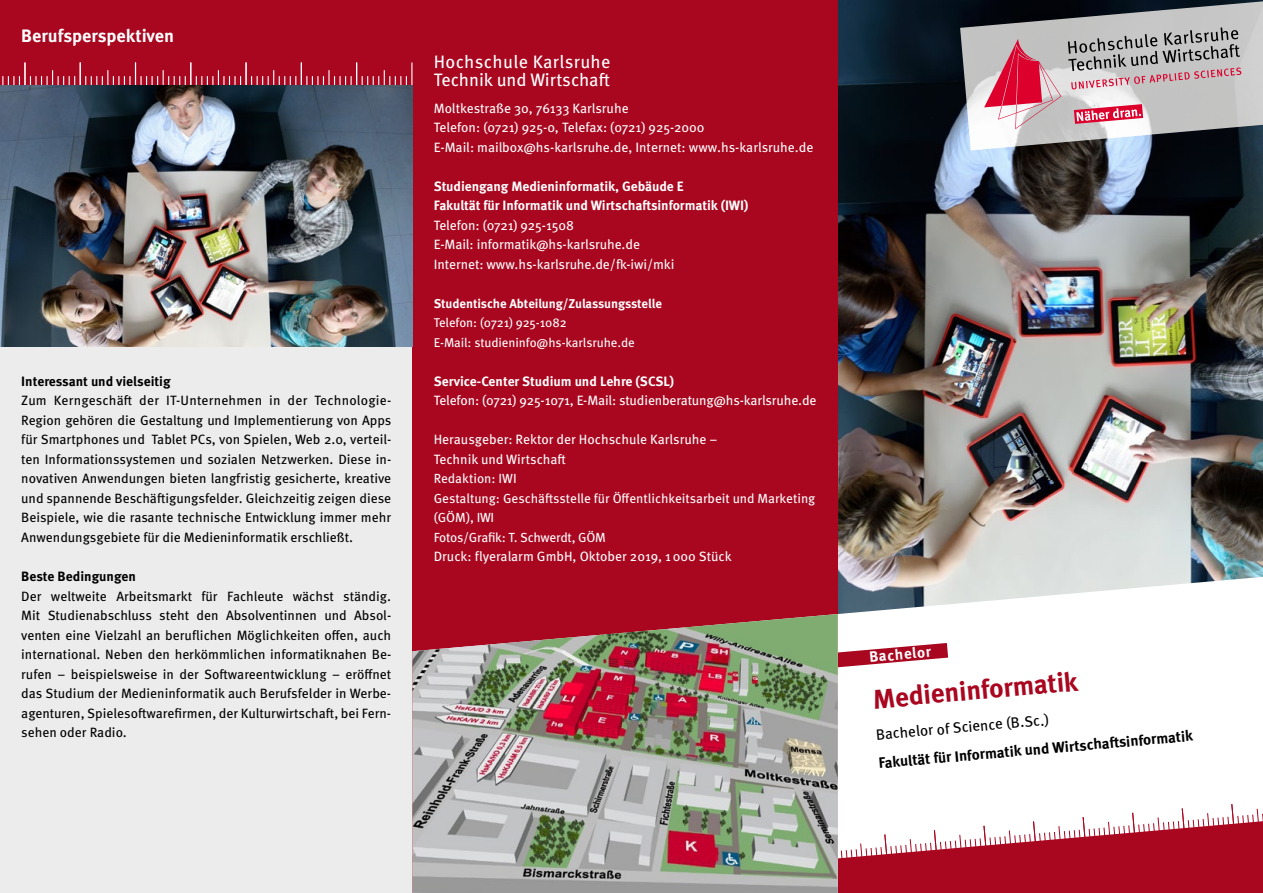
<style>
.page{position:relative;width:1263px;height:893px;background:#fff}
.page>*{position:absolute;margin:0;border:0;box-sizing:border-box;transform-origin:0 0}
.t1{font:700 27px "Meta OT";color:#a9061f}
.t2{font:18px/18px "Meta OT";letter-spacing:.015em;color:#fff}
.t3{font:700 18px "Meta OT";color:#fff}
.t4{font:700 15px "Meta OT";color:#000}
.t5{font:15px "Meta OT";color:#000}
.t6{font:700 15px "Meta OT";color:#fff}
.t7{font:13.5px/19.5px "Meta OT";color:#000}
.t8{font:13.5px/19.5px "Meta OT";letter-spacing:-.005em;color:#fff}
.t9{font:700 13.5px/19.5px "Meta OT";letter-spacing:-.005em;color:#fff}
.t10{font:700 13.5px "Meta OT";color:#000}
.t11{font:13.2px/19.5px "Meta OT";letter-spacing:-.005em;color:#fff}
.t12{font:12.75px/19.5px "Meta OT";letter-spacing:-.005em;color:#fff}
.t13{font:700 12.75px "Meta OT";letter-spacing:-.01em;color:#fff}
</style>
<div class="page">
<img style="left:838px;top:0;width:425px;height:614px">
<div style="left:0;top:0;width:412px;height:893px;background:#ececec"></div>
<svg style="left:838px;top:643px;width:110px;height:24px"></svg>
<div style="left:412px;top:0;width:426px;height:893px;background:#a9061f"></div>
<svg style="left:960px;top:0;width:303px;height:150px;background:#939599"></svg>
<svg style="left:1068px;top:27px;width:173px;height:63px;background:#b1a9aa"></svg>
<svg style="left:984px;top:39px;width:77px;height:90px;background:#d58e9c"></svg>
<svg style="left:1074px;top:104px;width:69px;height:20px"></svg>
<svg style="left:838px;top:804px;width:425px;height:89px"></svg>
<div style="left:0;top:0;width:412px;height:113px;background:#a9061f"></div>
<svg style="left:30px;top:63px;width:211px;height:23px"></svg>
<hr style="left:245px;top:63px;width:2px;height:23px;background:#fff">
<svg style="left:251px;top:63px;width:161px;height:23px"></svg>
<hr style="left:24px;top:63px;width:2px;height:23px;background:#fff">
<svg style="left:0;top:76px;width:20px;height:10px"></svg>
<img style="left:412px;top:614px;width:426px;height:279px">
<img style="left:0;top:86px;width:412px;height:261px">
<h2 class="t3" style="left:21px;top:25px;width:154px">Berufsperspektiven</h2>
<p class="t10" style="left:21px;top:373px;width:151px">Interessant und vielseitig</p>
<p class="t7" style="left:21px;top:391px;width:372px">Zum Kerngeschäft der IT-Unternehmen in der Technologie-Region gehören die Gestaltung und Implementierung von Apps für Smartphones und Tablet PCs, von Spielen, Web 2.0, verteil&shy;ten Informationssystemen und sozialen Netzwerken. Diese in&shy;novativen Anwendungen bieten langfristig gesicherte, kreative und spannende Beschäftigungsfelder. Gleichzeitig zeigen diese Beispiele, wie die rasante technische Entwicklung immer mehr Anwendungsgebiete für die Medieninformatik erschließt.</p>
<p class="t10" style="left:21px;top:568px;width:116px">Beste Bedingungen</p>
<p class="t7" style="left:21px;top:586px;width:372px;text-align:justify">Der weltweite Arbeitsmarkt für Fachleute wächst ständig.<br>Mit Studienabschluss steht den Absolventinnen und Absol&shy;venten eine Vielzahl an beruflichen Möglichkeiten offen, auch international. Neben den herkömmlichen informatiknahen Be&shy;rufen – beispielsweise in der Softwareentwicklung – eröffnet das Studium der Medieninformatik auch Berufsfelder in Werbe&shy;agenturen, Spielesoftwarefirmen, der Kulturwirtschaft, bei Fern&shy;sehen oder Radio.</p>
<h2 class="t2" style="left:434px;top:53px;width:178px">Hochschule Karlsruhe<br>Technik und Wirtschaft</h2>
<p class="t8" style="left:434px;top:98px;width:381px">Moltkestraße 30, 76133 Karlsruhe<br>Telefon: (0721) 925-0, Telefax: (0721) 925-2000<br>E-Mail: mailbox@hs-karlsruhe.de, Internet: www.hs-karlsruhe.de</p>
<p class="t9" style="left:434px;top:177px;width:316px">Studiengang Medieninformatik, Gebäude E<br>Fakultät für Informatik und Wirtschaftsinformatik (IWI)</p>
<p class="t8" style="left:434px;top:216px;width:242px">Telefon: (0721) 925-1508<br>E-Mail: informatik@hs-karlsruhe.de<br>Internet: www.hs-karlsruhe.de/fk-iwi/mki</p>
<p class="t13" style="left:434px;top:296px;width:230px">Studentische Abteilung/Zulassungsstelle</p>
<p class="t12" style="left:434px;top:313px;width:203px">Telefon: (0721) 925-1082<br>E-Mail: studieninfo@hs-karlsruhe.de</p>
<p class="t9" style="left:434px;top:372px;width:242px">Service-Center Studium und Lehre (SCSL)</p>
<p class="t8" style="left:434px;top:391px;width:384px">Telefon: (0721) 925-1071, E-Mail: studienberatung@hs-karlsruhe.de</p>
<p class="t8" style="left:434px;top:430px;width:285px">Herausgeber: Rektor der Hochschule Karlsruhe –<br>Technik und Wirtschaft</p>
<p class="t11" style="left:434px;top:469px;width:383px">Redaktion: IWI<br>Gestaltung: Geschäftsstelle für Öffentlichkeitsarbeit und Marketing (GÖM), IWI<br>Fotos/Grafik: T. Schwerdt, GÖM</p>
<p class="t8" style="left:434px;top:547px;width:300px">Druck: flyeralarm GmbH, Oktober 2019, 1000 Stück</p>
<p class="t6" style="left:868px;top:648px;width:64px;rotate:-5deg">Bachelor</p>
<h1 class="t1" style="left:871px;top:683px;width:207px;rotate:-5deg">Medieninformatik</h1>
<p class="t5" style="left:875px;top:726px;width:175px;rotate:-5deg">Bachelor of Science (B.Sc.)</p>
<p class="t4" style="left:878px;top:754px;width:317px;rotate:-5deg">Fakultät für Informatik und Wirtschaft sinformatik</p>
</div>
